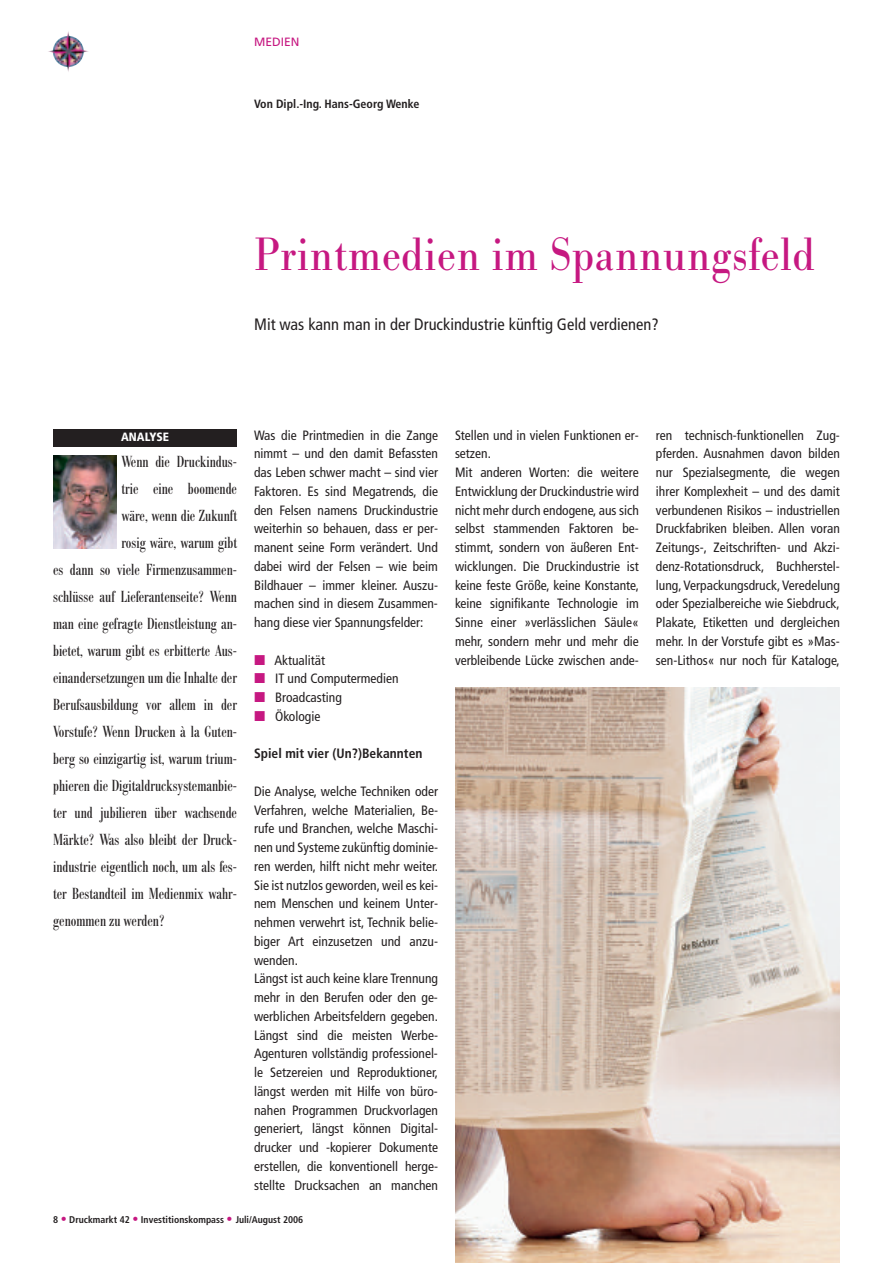
<style>
.page{position:relative;width:893px;height:1263px;background:#fff}
.page>*{position:absolute;margin:0;border:0;box-sizing:border-box;transform-origin:0 0}
.t1{font:48px "Bodoni Nr 1 SB";color:#c61881;scale:.9 1}
.t2{font:16.5px "Bodoni Nr 1 SB Con";color:#231f20}
.t3{font:condensed 16.5px "Frutiger";color:#231f20}
.t4{font:condensed 13.5px/18.8px "Frutiger";color:#231f20}
.t5{font:700 condensed 13.5px "Frutiger";color:#231f20}
.t6{font:700 condensed 12px "Frutiger";color:#231f20}
.t7{font:900 condensed 12px "Frutiger";color:#fff}
.t8{font:12px "Frutiger";color:#c61881}
.t9{font:700 condensed 9.75px "Frutiger";color:#231f20}
.s1{font-size:12px;color:#c61881}
</style>
<div class="page">
<img style="left:69px;top:36px;width:20px;height:24px">
<div style="left:53px;top:429px;width:184px;height:17px;background:#231f20"></div>
<img style="left:53px;top:455px;width:64px;height:94px">
<img style="left:455px;top:688px;width:385px;height:575px">
<p class="t8" style="left:254px;top:37px;width:47px">MEDIEN</p>
<p class="t6" style="left:254px;top:99px;width:167px">Von Dipl.-Ing. Hans-Georg Wenke</p>
<h1 class="t1" style="left:254px;top:225px;width:625px">Printmedien im Spannungsfeld</h1>
<p class="t3" style="left:254px;top:317px;width:406px">Mit was kann man in der Druckindustrie künftig Geld verdienen?</p>
<p class="t7" style="left:121px;top:432px;width:49px">ANALYSE</p>
<p class="t2" style="left:121px;top:451px;width:117px">Wenn die Druckindus-</p>
<p class="t2" style="left:121px;top:478px;width:117px">trie eine boomende</p>
<p class="t2" style="left:121px;top:505px;width:117px">wäre, wenn die Zukunft</p>
<p class="t2" style="left:121px;top:532px;width:117px">rosig wäre, warum gibt</p>
<p class="t2" style="left:53px;top:559px;width:185px">es dann so viele Firmenzusammen-</p>
<p class="t2" style="left:53px;top:586px;width:185px">schlüsse auf Lieferantenseite? Wenn</p>
<p class="t2" style="left:53px;top:613px;width:185px">man eine gefragte Dienstleistung an-</p>
<p class="t2" style="left:53px;top:640px;width:185px">bietet, warum gibt es erbitterte Aus-</p>
<p class="t2" style="left:53px;top:667px;width:185px">einandersetzungen um die Inhalte der</p>
<p class="t2" style="left:53px;top:694px;width:185px">Berufsausbildung vor allem in der</p>
<p class="t2" style="left:53px;top:721px;width:185px">Vorstufe? Wenn Drucken à la Guten-</p>
<p class="t2" style="left:53px;top:748px;width:185px">berg so einzigartig ist, warum trium-</p>
<p class="t2" style="left:53px;top:775px;width:185px">phieren die Digitaldrucksystemanbie-</p>
<p class="t2" style="left:53px;top:802px;width:185px">ter und jubilieren über wachsende</p>
<p class="t2" style="left:53px;top:829px;width:185px">Märkte? Was also bleibt der Druck-</p>
<p class="t2" style="left:53px;top:856px;width:185px">industrie eigentlich noch, um als fes-</p>
<p class="t2" style="left:53px;top:883px;width:185px">ter Bestandteil im Medienmix wahr-</p>
<p class="t2" style="left:53px;top:910px;width:113px">genommen zu werden?</p>
<p class="t4" style="left:254px;top:427px;width:185px;text-align:justify">Was die Printmedien in die Zange nimmt – und den damit Befassten das Leben schwer macht – sind vier Faktoren. Es sind Megatrends, die den Felsen namens Druckindustrie weiterhin so behauen, dass er per&shy;manent seine Form verändert. Und dabei wird der Felsen – wie beim Bildhauer – immer kleiner. Auszu&shy;machen sind in diesem Zusammen&shy;hang diese vier Spannungsfelder:</p>
<p class="t4" style="left:274px;top:652px;width:126px">Aktualität<br>IT und Computermedien<br>Broadcasting<br>Ökologie</p>
<p class="t5" style="left:254px;top:748px;width:170px">Spiel mit vier (Un?)Bekannten</p>
<p class="t4" style="left:254px;top:783px;width:185px">Die Analyse, welche Techniken oder Verfahren, welche Materialien, Be&shy;rufe und Branchen, welche Maschi&shy;nen und Systeme zukünftig dominie&shy;ren werden, hilft nicht mehr weiter.<br>Sie ist nutzlos geworden, weil es kei&shy;nem Menschen und keinem Unter&shy;nehmen verwehrt ist, Technik belie&shy;biger Art einzusetzen und anzu&shy;wenden.<br>Längst ist auch keine klare Trennung mehr in den Berufen oder den ge&shy;werblichen Arbeitsfeldern gegeben.<br>Längst sind die meisten Werbe-Agenturen vollständig professionel&shy;le Setzereien und Reproduktioner, längst werden mit Hilfe von büro&shy;nahen Programmen Druckvorlagen generiert, längst können Digital&shy;drucker und -kopierer Dokumente erstellen, die konventionell herge&shy;stellte Drucksachen an manchen</p>
<p class="t4" style="left:455px;top:427px;width:185px">Stellen und in vielen Funktionen er&shy;setzen.<br>Mit anderen Worten: die weitere<br>Entwicklung der Druckindustrie wird nicht mehr durch endogene, aus sich selbst stammenden Faktoren be&shy;stimmt, sondern von äußeren Ent&shy;wicklungen. Die Druckindustrie ist keine feste Größe, keine Konstante, keine signifikante Technologie im<br>Sinne einer »verlässlichen Säule« mehr, sondern mehr und mehr die verbleibende Lücke zwischen ande-</p>
<p class="t4" style="left:656px;top:427px;width:185px;text-align:justify">ren technisch-funktionellen Zug&shy;pferden. Ausnahmen davon bilden nur Spezialsegmente, die wegen ihrer Komplexheit – und des damit verbundenen Risikos – industriellen Druckfabriken bleiben. Allen voran Zeitungs-, Zeitschriften- und Akzi&shy;denz-Rotationsdruck, Buchherstel&shy;lung, Verpackungsdruck, Veredelung oder Spezialbereiche wie Siebdruck, Plakate, Etiketten und dergleichen mehr. In der Vorstufe gibt es »Mas&shy;sen-Lithos« nur noch für Kataloge,</p>
<p class="t9" style="left:53px;top:1216px;width:252px">8 <span class="s1">•</span> Druckmarkt 42 <span class="s1">•</span> Investitionskompass <span class="s1">•</span> Juli/August 2006</p>
</div>
